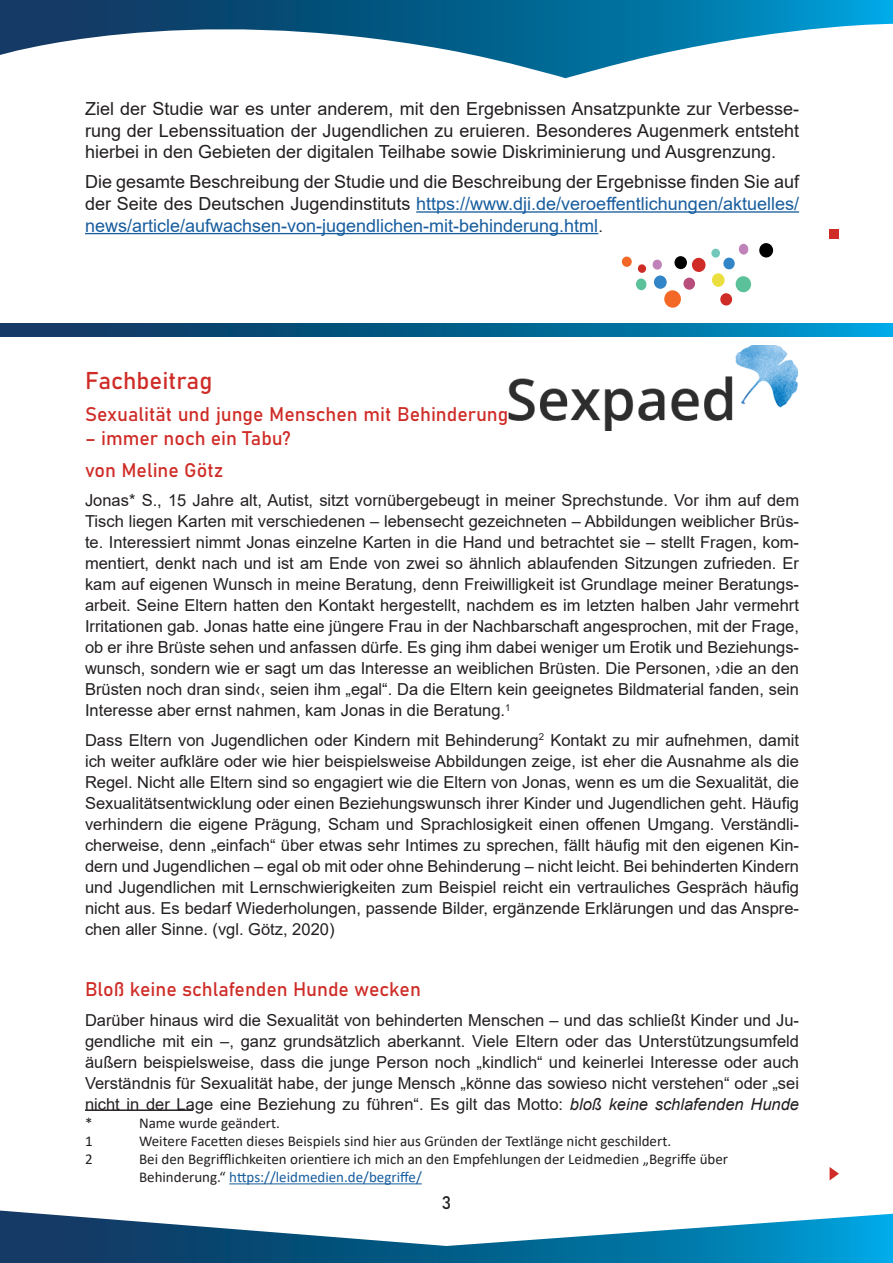
<style>
.page{position:relative;width:893px;height:1263px;background:#fff}
.page>*{position:absolute;margin:0;border:0;box-sizing:border-box;transform-origin:0 0}
.t1{font:24px "Bahnschrift";color:#cf2c27}
.t2{font:19.5px/32px "Bahnschrift";color:#cf2c27}
.t3{font:18px/21.6px "Arial";color:#231f20;text-align:justify}
.t4{font:18px/21.6px "Arial";color:#175d9e;text-align:justify}
.t5{font:18px "Bahnschrift";color:#231f20}
.t6{font:16.5px/21px "Arial";color:#231f20;text-align:justify}
.t7{font:15px/18px "Calibri";color:#231f20}
.s1{color:#231f20}
.s2{font-size:16.5px;color:#231f20}
.s3{font-style:italic}
.s4{color:#175d9e}
</style>
<div class="page">
<svg style="left:0;top:0;width:893px;height:78px"></svg>
<svg style="left:0;top:1210px;width:893px;height:53px"></svg>
<hr style="left:416px;top:211px;width:383px;height:2px;background:#175d9e">
<hr style="left:85px;top:233px;width:513px;height:1px;background:#175d9e">
<hr style="left:85px;top:1109px;width:108px;height:2px;background:#231f20">
<hr style="left:229px;top:1183px;width:193px;height:1px;background:#175d9e">
<svg style="left:830px;top:1167px;width:9px;height:13px"></svg>
<svg style="left:0;top:324px;width:893px;height:13px;background:#04618f"></svg>
<svg style="left:723px;top:257px;width:12px;height:13px"></svg>
<div style="left:720px;top:293px;width:12px;height:13px;background:#cf2c27;border-radius:50%"></div>
<div style="left:759px;top:243px;width:14px;height:15px;background:#000;border-radius:50%"></div>
<div style="left:654px;top:275px;width:13px;height:14px;background:#3285c6;border-radius:50%"></div>
<div style="left:735px;top:276px;width:16px;height:17px;background:#5bc19b;border-radius:50%"></div>
<div style="left:683px;top:277px;width:12px;height:13px;background:#b84e7c;border-radius:50%"></div>
<svg style="left:711px;top:248px;width:9px;height:10px"></svg>
<div style="left:692px;top:257px;width:14px;height:15px;background:#cf2c27;border-radius:50%"></div>
<svg style="left:664px;top:290px;width:17px;height:18px"></svg>
<div style="left:674px;top:256px;width:13px;height:13px;background:#000;border-radius:50%"></div>
<div style="left:712px;top:273px;width:13px;height:14px;background:#ebdf3f;border-radius:50%"></div>
<div style="left:622px;top:256px;width:10px;height:11px;background:#f36826;border-radius:50%"></div>
<div style="left:636px;top:278px;width:11px;height:12px;background:#5bc19b;border-radius:50%"></div>
<div style="left:652px;top:259px;width:10px;height:11px;background:#c083b9;border-radius:50%"></div>
<div style="left:739px;top:244px;width:10px;height:11px;background:#c083b9;border-radius:50%"></div>
<div style="left:638px;top:264px;width:8px;height:9px;background:#cf2c27;border-radius:50%"></div>
<div style="left:830px;top:229px;width:9px;height:9px;background:#cf2c27"></div>
<img style="left:508px;top:345px;width:289px;height:86px">
<p class="t3" style="left:85px;top:98px;width:716px">Ziel der Studie war es unter anderem, mit den Ergebnissen Ansatzpunkte zur Verbesse&shy;rung der Lebenssituation der Jugendlichen zu eruieren. Besonderes Augenmerk entsteht hierbei in den Gebieten der digitalen Teilhabe sowie Diskriminierung und Ausgrenzung.</p>
<p class="t4" style="left:85px;top:171px;width:715px"><span class="s1">Die gesamte Beschreibung der Studie und die Beschreibung der Ergebnisse finden Sie auf der Seite des Deutschen Jugendinstituts</span> https://www.dji.de/veroeffentlichungen/aktuelles/ news/article/aufwachsen-von-jugendlichen-mit-behinderung.html<span class="s2">.</span></p>
<h1 class="t1" style="left:85px;top:363px;width:129px">Fachbeitrag</h1>
<p class="t2" style="left:85px;top:397px;width:425px">Sexualität und junge Menschen mit Behinderung</p>
<p class="t2" style="left:85px;top:421px;width:207px">– immer noch ein Tabu? von Meline Götz</p>
<p class="t6" style="left:85px;top:490px;width:716px">Jonas* S., 15 Jahre alt, Autist, sitzt vornübergebeugt in meiner Sprechstunde. Vor ihm auf dem Tisch liegen Karten mit verschiedenen – lebensecht gezeichneten – Abbildungen weiblicher Brüs&shy;te. Interessiert nimmt Jonas einzelne Karten in die Hand und betrachtet sie – stellt Fragen, kom&shy;mentiert, denkt nach und ist am Ende von zwei so ähnlich ablaufenden Sitzungen zufrieden. Er kam auf eigenen Wunsch in meine Beratung, denn Freiwilligkeit ist Grundlage meiner Beratungs&shy;arbeit. Seine Eltern hatten den Kontakt hergestellt, nachdem es im letzten halben Jahr vermehrt Irritationen gab. Jonas hatte eine jüngere Frau in der Nachbarschaft angesprochen, mit der Frage, ob er ihre Brüste sehen und anfassen dürfe. Es ging ihm dabei weniger um Erotik und Beziehungs&shy;wunsch, sondern wie er sagt um das Interesse an weiblichen Brüsten. Die Personen, ›die an den Brüsten noch dran sind‹, seien ihm „egal“. Da die Eltern kein geeignetes Bildmaterial fanden, sein Interesse aber ernst nahmen, kam Jonas in die Beratung.<sup>1</sup></p>
<p class="t6" style="left:85px;top:729px;width:716px">Dass Eltern von Jugendlichen oder Kindern mit Behinderung<sup>2</sup> Kontakt zu mir aufnehmen, damit ich weiter aufkläre oder wie hier beispielsweise Abbildungen zeige, ist eher die Ausnahme als die Regel. Nicht alle Eltern sind so engagiert wie die Eltern von Jonas, wenn es um die Sexualität, die Sexualitätsentwicklung oder einen Beziehungswunsch ihrer Kinder und Jugendlichen geht. Häufig verhindern die eigene Prägung, Scham und Sprachlosigkeit einen offenen Umgang. Verständli&shy;cherweise, denn „einfach“ über etwas sehr Intimes zu sprechen, fällt häufig mit den eigenen Kin&shy;dern und Jugendlichen – egal ob mit oder ohne Behinderung – nicht leicht. Bei behinderten Kindern und Jugendlichen mit Lernschwierigkeiten zum Beispiel reicht ein vertrauliches Gespräch häufig nicht aus. Es bedarf Wiederholungen, passende Bilder, ergänzende Erklärungen und das Anspre&shy;chen aller Sinne. (vgl. Götz, 2020)</p>
<p class="t2" style="left:85px;top:972px;width:337px">Bloß keine schlafenden Hunde wecken</p>
<p class="t6" style="left:85px;top:1009px;width:716px">Darüber hinaus wird die Sexualität von behinderten Menschen – und das schließt Kinder und Ju&shy;gendliche mit ein –, ganz grundsätzlich aberkannt. Viele Eltern oder das Unterstützungsumfeld äußern beispielsweise, dass die junge Person noch „kindlich“ und keinerlei Interesse oder auch Verständnis für Sexualität habe, der junge Mensch „könne das sowieso nicht verstehen“ oder „sei nicht in der Lage eine Beziehung zu führen“. Es gilt das Motto: <span class="s3">bloß keine schlafenden Hunde</span></p>
<p class="t7" style="left:85px;top:1114px;width:9px">*</p>
<p class="t7" style="left:139px;top:1114px;width:142px">Name wurde geändert.</p>
<p class="t7" style="left:85px;top:1132px;width:9px">1</p>
<p class="t7" style="left:139px;top:1132px;width:534px">Weitere Facetten dieses Beispiels sind hier aus Gründen der Textlänge nicht geschildert.</p>
<p class="t7" style="left:85px;top:1150px;width:9px">2</p>
<p class="t7" style="left:139px;top:1150px;width:591px">Bei den Begrifflichkeiten orientiere ich mich an den Empfehlungen der Leidmedien „Begriffe über<br>Behinderung.“ <span class="s4">https://leidmedien.de/begriffe/</span></p>
<p class="t5" style="left:442px;top:1189px;width:11px">3</p>
</div>
